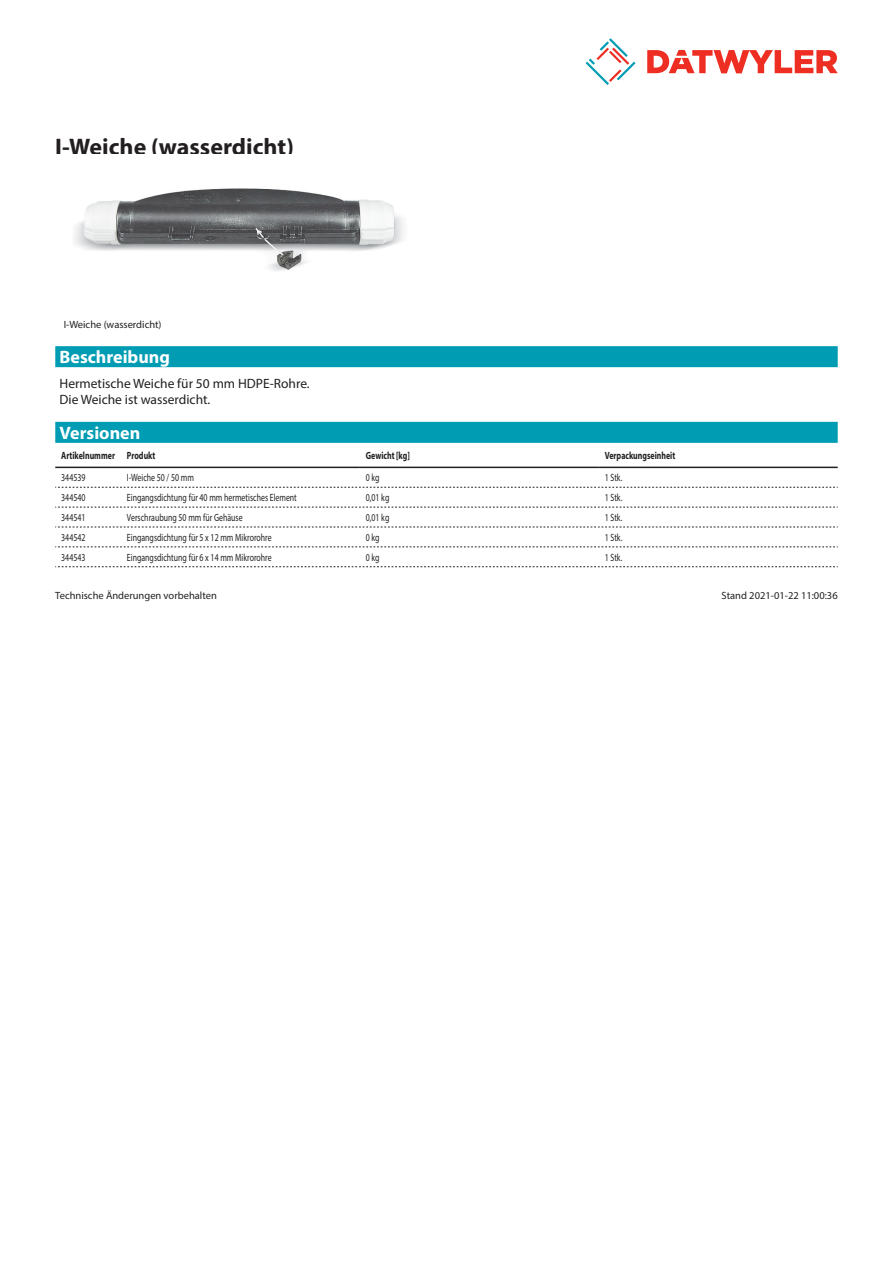
<style>
.page{position:relative;width:893px;height:1263px;background:#fff}
.page>*{position:absolute;margin:0;border:0;box-sizing:border-box;transform-origin:0 0}
.Product_Head{font:700 24px "Myriad Pro";color:#231f20}
.Standard_Head_Proper{font:700 18px "Myriad Pro";color:#fff}
.Standard_text{font:13.5px/16.2px "Myriad Pro";color:#231f20}
.myriadlight{font:10.5px "Myriad Pro";color:#231f20;scale:.75 1}
.Footnote{font:10.5px "Myriad Pro";color:#231f20}
.myriadbold{font:700 10.5px "Myriad Pro";color:#231f20;scale:.75 1}
.imagetext{font:10.5px "Myriad Pro";color:#231f20}
</style>
<div class="page">
<svg style="left:586px;top:38px;width:49px;height:47px"></svg>
<svg style="left:647px;top:50px;width:191px;height:23px"></svg>
<img style="left:75px;top:188px;width:329px;height:83px">
<div style="left:55px;top:422px;width:783px;height:21px;background:#009cb3"></div>
<hr style="left:55px;top:467px;width:66px;height:1px;background:#231f20">
<hr style="left:121px;top:467px;width:239px;height:1px;background:#231f20">
<hr style="left:360px;top:467px;width:239px;height:1px;background:#231f20">
<hr style="left:599px;top:467px;width:239px;height:1px;background:#231f20">
<svg style="left:55px;top:487px;width:783px;height:1px"></svg>
<svg style="left:55px;top:507px;width:783px;height:1px"></svg>
<svg style="left:55px;top:527px;width:783px;height:1px"></svg>
<svg style="left:55px;top:547px;width:783px;height:1px"></svg>
<svg style="left:55px;top:566px;width:783px;height:1px"></svg>
<div style="left:55px;top:346px;width:783px;height:21px;background:#009cb3"></div>
<p class="Product_Head" style="left:55px;top:131px;width:240px">I-Weiche (wasserdicht)</p>
<p class="imagetext" style="left:64px;top:318px;width:99px">I-Weiche (wasserdicht)</p>
<p class="Standard_Head_Proper" style="left:60px;top:345px;width:112px">Beschreibung</p>
<p class="Standard_text" style="left:60px;top:375px;width:252px">Hermetische Weiche für 50 mm HDPE-Rohre.<br>Die Weiche ist wasserdicht.</p>
<p class="Standard_Head_Proper" style="left:60px;top:421px;width:82px">Versionen</p>
<p class="myriadbold" style="left:61px;top:448px;width:73px">Artikelnummer</p>
<p class="myriadbold" style="left:127px;top:448px;width:39px">Produkt</p>
<p class="myriadbold" style="left:366px;top:448px;width:60px">Gewicht [kg]</p>
<p class="myriadbold" style="left:605px;top:448px;width:95px">Verpackungseinheit</p>
<p class="myriadlight" style="left:61px;top:471px;width:34px">344539</p>
<p class="myriadlight" style="left:127px;top:471px;width:91px">I-Weiche 50 / 50 mm</p>
<p class="myriadlight" style="left:366px;top:471px;width:20px">0 kg</p>
<p class="myriadlight" style="left:605px;top:471px;width:25px">1 Stk.</p>
<p class="myriadlight" style="left:61px;top:491px;width:34px">344540</p>
<p class="myriadlight" style="left:127px;top:491px;width:228px">Eingangsdichtung für 40 mm hermetisches Element</p>
<p class="myriadlight" style="left:366px;top:491px;width:33px">0,01 kg</p>
<p class="myriadlight" style="left:605px;top:491px;width:25px">1 Stk.</p>
<p class="myriadlight" style="left:61px;top:511px;width:34px">344541</p>
<p class="myriadlight" style="left:127px;top:511px;width:156px">Verschraubung 50 mm für Gehäuse</p>
<p class="myriadlight" style="left:366px;top:511px;width:33px">0,01 kg</p>
<p class="myriadlight" style="left:605px;top:511px;width:25px">1 Stk.</p>
<p class="myriadlight" style="left:61px;top:531px;width:34px">344542</p>
<p class="myriadlight" style="left:127px;top:531px;width:194px">Eingangsdichtung für 5 x 12 mm Mikrorohre</p>
<p class="myriadlight" style="left:366px;top:531px;width:20px">0 kg</p>
<p class="myriadlight" style="left:605px;top:531px;width:25px">1 Stk.</p>
<p class="myriadlight" style="left:61px;top:551px;width:34px">344543</p>
<p class="myriadlight" style="left:127px;top:551px;width:194px">Eingangsdichtung für 6 x 14 mm Mikrorohre</p>
<p class="myriadlight" style="left:366px;top:551px;width:20px">0 kg</p>
<p class="myriadlight" style="left:605px;top:551px;width:25px">1 Stk.</p>
<p class="Footnote" style="left:55px;top:588px;width:163px">Technische Änderungen vorbehalten</p>
<p class="Footnote" style="left:722px;top:588px;width:118px">Stand 2021-01-22 11:00:36</p>
</div>
